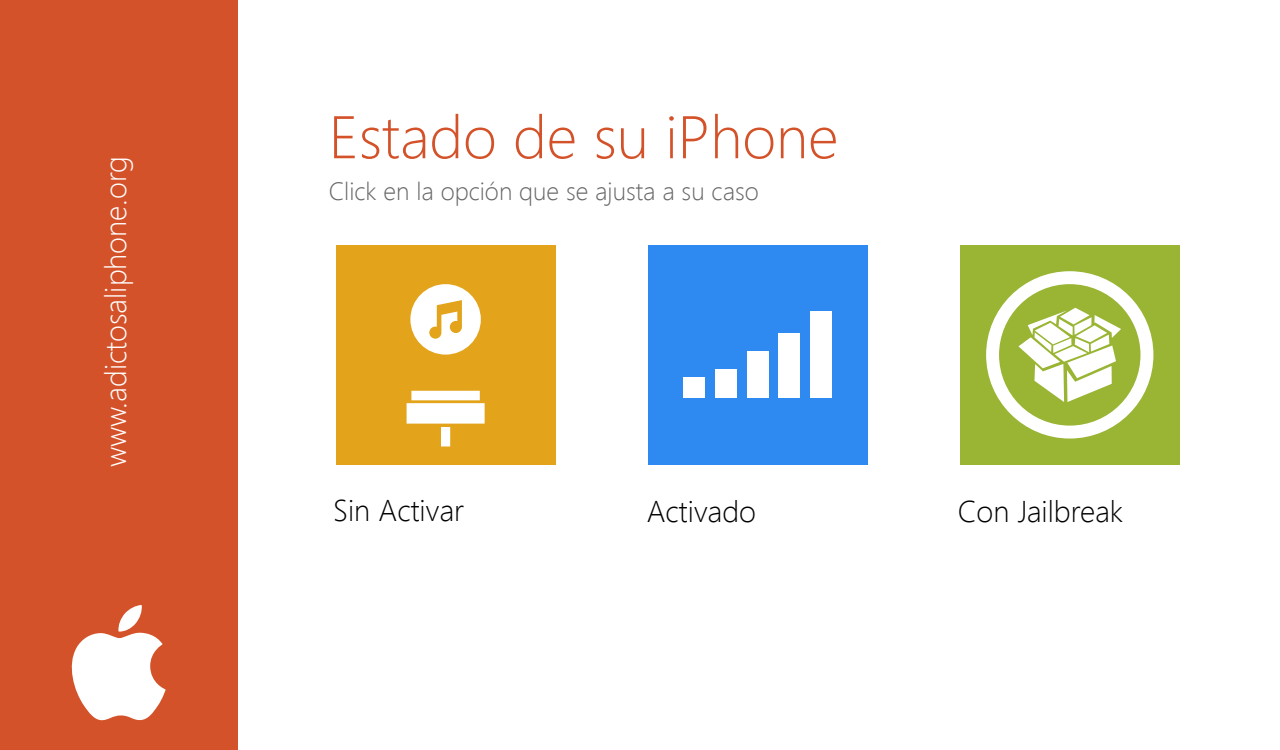
<style>
.page{position:relative;width:1280px;height:750px;background:#fff}
.page>*{position:absolute;margin:0;border:0;box-sizing:border-box;transform-origin:0 0}
.t1{font:300 60px "Segoe UI";color:#d45229}
.t2{font:300 30px "Segoe UI";color:#000}
.t3{font:300 30px "Segoe UI";color:#fff}
.t4{font:300 25px "Segoe UI";color:#666}
</style>
<div class="page">
<div style="left:0;top:0;width:238px;height:750px;background:#d45229"></div>
<div style="left:336px;top:245px;width:219px;height:220px;background:#e3a31a"></div>
<div style="left:648px;top:245px;width:220px;height:220px;background:#2e8af0"></div>
<div style="left:960px;top:245px;width:220px;height:220px;background:#99b533"></div>
<svg style="left:986px;top:271px;width:167px;height:168px"></svg>
<div style="left:747px;top:351px;width:21px;height:47px;background:#fff"></div>
<div style="left:779px;top:333px;width:21px;height:65px;background:#fff"></div>
<div style="left:810px;top:312px;width:22px;height:86px;background:#fff"></div>
<div style="left:684px;top:378px;width:21px;height:20px;background:#fff"></div>
<div style="left:715px;top:370px;width:22px;height:28px;background:#fff"></div>
<svg style="left:407px;top:391px;width:78px;height:55px"></svg>
<svg style="left:410px;top:284px;width:71px;height:71px"></svg>
<svg style="left:71px;top:605px;width:95px;height:115px"></svg>
<p class="t3" style="left:104px;top:467px;width:313px;rotate:-90deg">www.adictosaliphone.org</p>
<h1 class="t1" style="left:329px;top:115px;width:511px">Estado de su iPhone</h1>
<p class="t4" style="left:329px;top:182px;width:432px">Click en la opción que se ajusta a su caso</p>
<p class="t2" style="left:333px;top:499px;width:132px">Sin Activar</p>
<p class="t2" style="left:647px;top:500px;width:111px">Activado</p>
<p class="t2" style="left:958px;top:500px;width:167px">Con Jailbreak</p>
</div>
